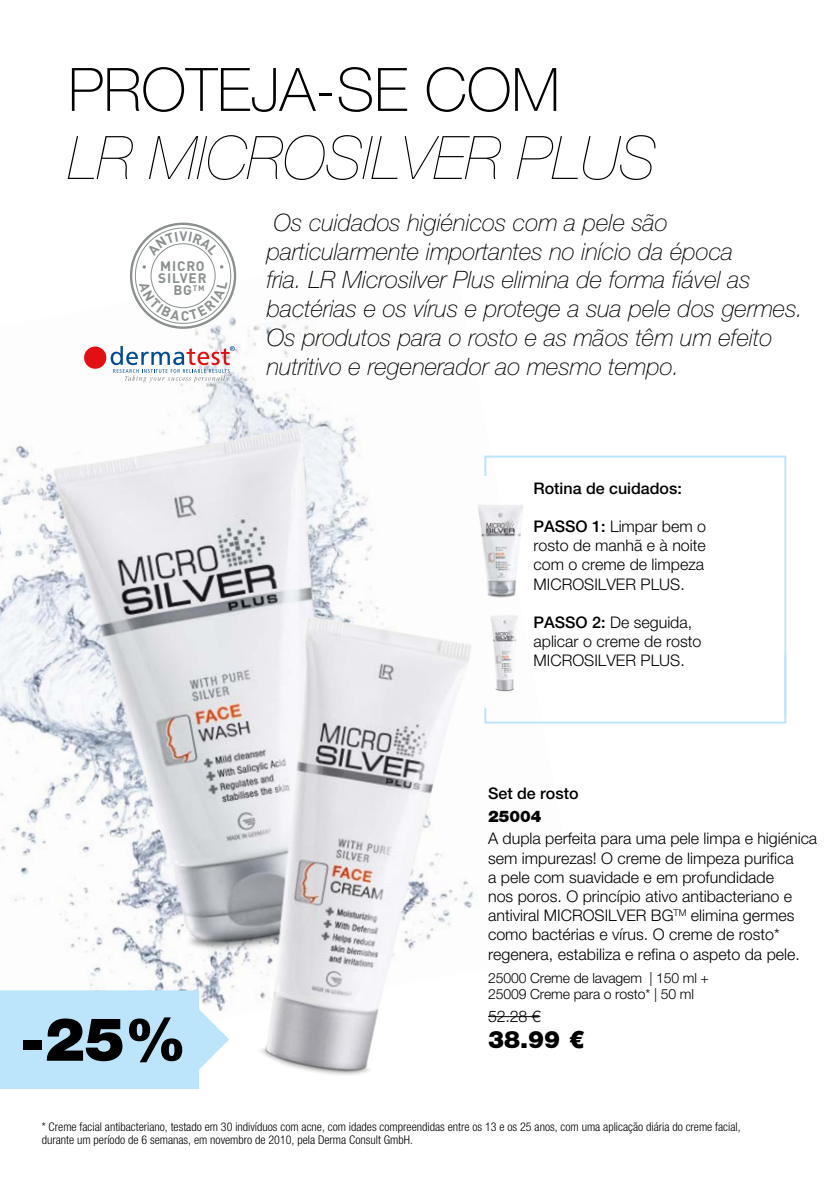
<style>
.page{position:relative;width:840px;height:1191px;background:#fff}
.page>*{position:absolute;margin:0;border:0;box-sizing:border-box;transform-origin:0 0}
.t1{font:italic 200 60px "Helvetica Neue LT Pro";color:#000}
.t2{font:100 60px "Helvetica Neue LT Pro";color:#000}
.t3{font:900 60px "Helvetica Neue LT Pro";color:#000}
.t4{font:italic 100 24px/28.8px "Helvetica Neue LT Pro";color:#000}
.t5{font:900 24px "Helvetica Neue LT Pro";color:#000}
.t6{font:300 16px/19.2px "Helvetica Neue LT Pro";color:#000}
.t7{font:500 16px "Helvetica Neue LT Pro";color:#000}
.t8{font:900 16px "Helvetica Neue LT Pro";color:#000}
.t9{font:300 14px/16.8px "Helvetica Neue LT Pro";letter-spacing:-.01em;color:#000}
.t10{font:700 13.6px/12.2px "DIN Pro";letter-spacing:.06em;color:#8a8f90;text-align:right}
.t11{font:300 condensed 12px/13px "Helvetica Neue LT Pro";color:#000}
.s1{font-weight:500}
</style>
<div class="page">
<img style="left:5px;top:345px;width:368px;height:645px">
<img style="left:187px;top:538px;width:335px;height:537px">
<svg style="left:484px;top:455px;width:302px;height:198px"></svg>
<svg style="left:483px;top:653px;width:303px;height:71px"></svg>
<img style="left:482px;top:602px;width:42px;height:92px">
<img style="left:471px;top:492px;width:64px;height:110px">
<svg style="left:0;top:990px;width:229px;height:99px;background:#c1e5f9"></svg>
<div style="left:130px;top:223px;width:106px;height:106px;border:2px solid #8a8f90;border-radius:50%"></div>
<div style="left:84px;top:346px;width:22px;height:23px;background:#e30f13;border-radius:50%"></div>
<svg style="left:111px;top:346px;width:124px;height:36px"></svg>
<hr style="left:488px;top:1016px;width:52px;height:1px;background:#000">
<svg style="left:134px;top:227px;width:97px;height:97px"></svg>
<h1 class="t2" style="left:68px;top:55px;width:493px">PROTEJA-SE COM</h1>
<h1 class="t1" style="left:68px;top:123px;width:589px">LR MICROSILVER PLUS</h1>
<p class="t10" style="left:158px;top:259px;width:50px">MICRO<br>SILVER<br>BG<sup>TM</sup></p>
<h1 class="t3" style="left:20px;top:1003px;width:167px">-25%</h1>
<p class="t4" style="left:266px;top:208px;width:537px">Os cuidados higiénicos com a pele são particularmente importantes no início da época<br>fria. LR Microsilver Plus elimina de forma fiável as bactérias e os vírus e protege a sua pele dos germes.<br>Os produtos para o rosto e as mãos têm um efeito nutritivo e regenerador ao mesmo tempo.</p>
<p class="t7" style="left:533px;top:478px;width:150px">Rotina de cuidados:</p>
<p class="t6" style="left:533px;top:516px;width:174px"><span class="s1">PASSO 1:</span> Limpar bem o rosto de manhã e à noite com o creme de limpeza<br>MICROSILVER PLUS.</p>
<p class="t6" style="left:533px;top:612px;width:169px"><span class="s1">PASSO 2:</span> De seguida, aplicar o creme de rosto<br>MICROSILVER PLUS.</p>
<p class="t7" style="left:488px;top:784px;width:92px">Set de rosto</p>
<p class="t6" style="left:488px;top:828px;width:330px">A dupla perfeita para uma pele limpa e higiénica sem impurezas! O creme de limpeza purifica<br>a pele com suavidade e em profundidade<br>nos poros. O princípio ativo antibacteriano e antiviral MICROSILVER BG<sup>TM</sup> elimina germes como bactérias e vírus. O creme de rosto* regenera, estabiliza e refina o aspeto da pele.</p>
<p class="t9" style="left:488px;top:969px;width:222px">25000 Creme de lavagem | 150 ml +<br>25009 Creme para o rosto* | 50 ml</p>
<p class="t8" style="left:488px;top:806px;width:55px">25004</p>
<p class="t6" style="left:488px;top:1006px;width:54px">52.28 €</p>
<h2 class="t5" style="left:488px;top:1025px;width:98px">38.99 €</h2>
<p class="t11" style="left:42px;top:1120px;width:700px">* Creme facial antibacteriano, testado em 30 indivíduos com acne, com idades compreendidas entre os 13 e os 25 anos, com uma aplicação diária do creme facial, durante um período de 6 semanas, em novembro de 2010, pela Derma Consult GmbH.</p>
</div>
